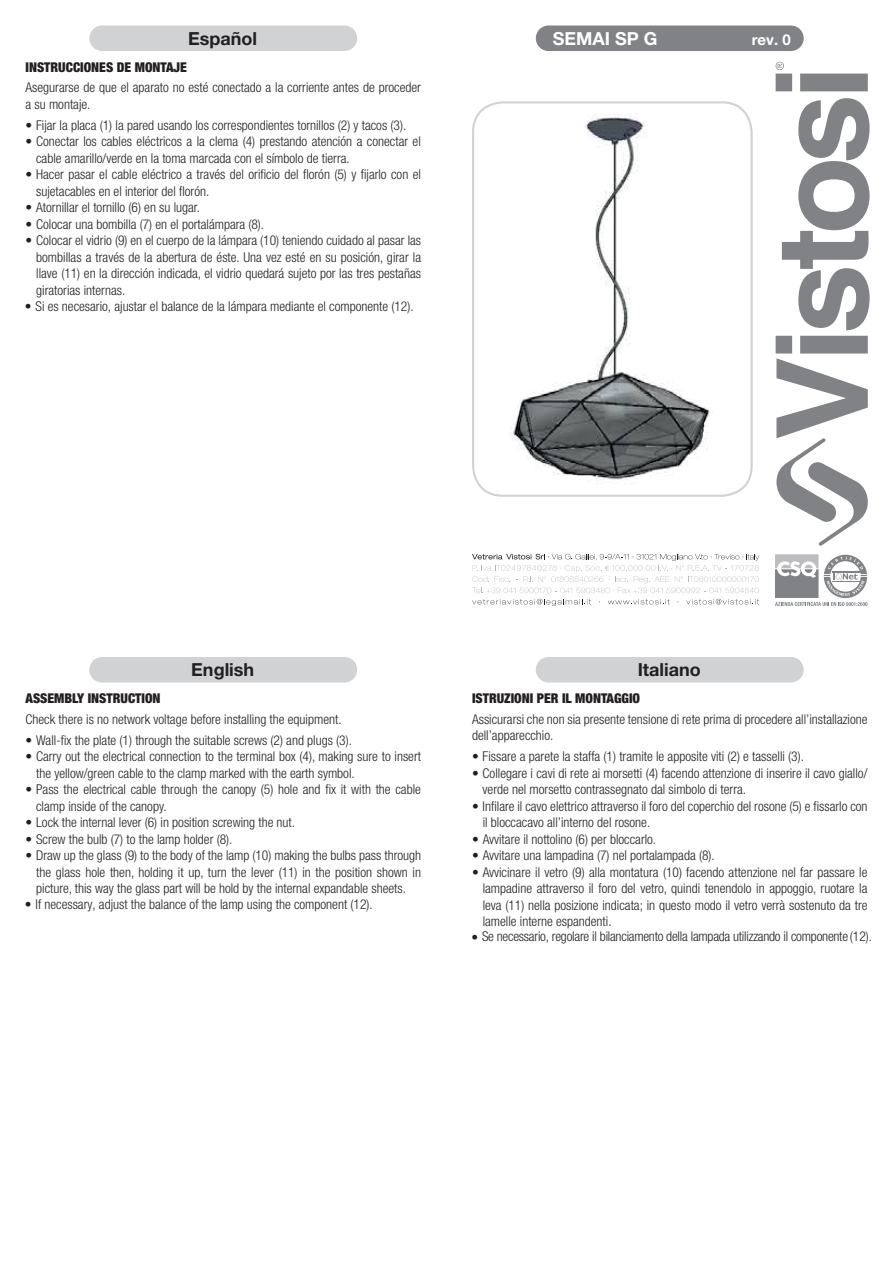
<style>
.page{position:relative;width:893px;height:1263px;background:#fff}
.page>*{position:absolute;margin:0;border:0;box-sizing:border-box;transform-origin:0 0}
.t1{font:700 18px "Helvetica Neue LT Pro";color:#231f20}
.t2{font:700 18px "Helvetica Neue LT Pro";color:#fff}
.t3{font:700 15px "Helvetica Neue LT Pro";color:#fff}
.t4{font:300 condensed 13.5px/16.5px "Helvetica Neue LT Pro";color:#231f20}
.t5{font:900 condensed 13.5px "Helvetica Neue LT Pro";color:#231f20}
</style>
<div class="page">
<img style="left:472px;top:107px;width:275px;height:388px">
<div style="left:89px;top:26px;width:268px;height:25px;background:#d1d2d4;border-radius:13px"></div>
<div style="left:89px;top:657px;width:268px;height:25px;background:#d1d2d4;border-radius:13px"></div>
<div style="left:536px;top:657px;width:268px;height:25px;background:#d1d2d4;border-radius:13px"></div>
<div style="left:536px;top:26px;width:268px;height:25px;background:#808285;border-radius:13px"></div>
<svg style="left:776px;top:336px;width:92px;height:210px"></svg>
<svg style="left:782px;top:98px;width:88px;height:232px"></svg>
<svg style="left:776px;top:62px;width:92px;height:29px"></svg>
<svg style="left:775px;top:554px;width:92px;height:52px"></svg>
<div style="left:472px;top:101px;width:281px;height:396px;border:2px solid #d1d2d4;border-radius:30px"></div>
<svg style="left:472px;top:554px;width:287px;height:39px"></svg>
<svg style="left:472px;top:599px;width:119px;height:7px"></svg>
<svg style="left:608px;top:599px;width:61px;height:6px"></svg>
<svg style="left:686px;top:599px;width:73px;height:6px"></svg>
<h1 class="t1" style="left:188px;top:27px;width:70px">Español</h1>
<p class="t5" style="left:26px;top:58px;width:163px">INSTRUCCIONES DE MONTAJE</p>
<p class="t4" style="left:26px;top:79px;width:397px">Asegurarse de que el aparato no esté conectado a la corriente antes de proceder a su montaje.</p>
<p class="t4" style="left:26px;top:116px;width:382px">• Fijar la placa (1) la pared usando los correspondientes tornillos (2) y tacos (3).</p>
<p class="t4" style="left:36px;top:133px;width:386px;text-indent:-11px">• Conectar los cables eléctricos a la clema (4) prestando atención a conectar el cable amarillo/verde en la toma marcada con el símbolo de tierra.</p>
<p class="t4" style="left:36px;top:166px;width:386px;text-indent:-11px">• Hacer pasar el cable eléctrico a través del orificio del florón (5) y fijarlo con el sujetacables en el interior del florón.</p>
<p class="t4" style="left:26px;top:199px;width:176px">• Atornillar el tornillo (6) en su lugar.</p>
<p class="t4" style="left:26px;top:216px;width:240px">• Colocar una bombilla (7) en el portalámpara (8).</p>
<p class="t4" style="left:36px;top:232px;width:386px;text-align:justify;text-indent:-11px">• Colocar el vidrio (9) en el cuerpo de la lámpara (10) teniendo cuidado al pasar las bombillas a través de la abertura de éste. Una vez esté en su posición, girar la llave (11) en la dirección indicada, el vidrio quedará sujeto por las tres pestañas giratorias internas.</p>
<p class="t4" style="left:25px;top:298px;width:390px">• Si es necesario, ajustar el balance de la lámpara mediante el componente (12).</p>
<h1 class="t2" style="left:553px;top:27px;width:106px">SEMAI SP G</h1>
<p class="t3" style="left:752px;top:30px;width:40px">rev. 0</p>
<h1 class="t1" style="left:191px;top:659px;width:64px">English</h1>
<p class="t5" style="left:26px;top:690px;width:137px">ASSEMBLY INSTRUCTION</p>
<p class="t4" style="left:26px;top:711px;width:318px">Check there is no network voltage before installing the equipment.</p>
<p class="t4" style="left:26px;top:731px;width:328px">• Wall-fix the plate (1) through the suitable screws (2) and plugs (3).</p>
<p class="t4" style="left:36px;top:748px;width:386px;text-indent:-11px">• Carry out the electrical connection to the terminal box (4), making sure to insert the yellow/green cable to the clamp marked with the earth symbol.</p>
<p class="t4" style="left:36px;top:781px;width:386px;text-indent:-11px">• Pass the electrical cable through the canopy (5) hole and fix it with the cable clamp inside of the canopy.</p>
<p class="t4" style="left:26px;top:814px;width:271px">• Lock the internal lever (6) in position screwing the nut.</p>
<p class="t4" style="left:26px;top:830px;width:208px">• Screw the bulb (7) to the lamp holder (8).</p>
<p class="t4" style="left:36px;top:847px;width:386px;text-align:justify;text-indent:-11px">• Draw up the glass (9) to the body of the lamp (10) making the bulbs pass through the glass hole then, holding it up, turn the lever (11) in the position shown in picture, this way the glass part will be hold by the internal expandable sheets.</p>
<p class="t4" style="left:25px;top:895px;width:349px">• If necessary, adjust the balance of the lamp using the component (12).</p>
<h1 class="t1" style="left:638px;top:659px;width:65px">Italiano</h1>
<p class="t5" style="left:472px;top:690px;width:170px">ISTRUZIONI PER IL MONTAGGIO</p>
<p class="t4" style="left:472px;top:711px;width:397px">Assicurarsi che non sia presente tensione di rete prima di procedere all’installazione dell’apparecchio.</p>
<p class="t4" style="left:472px;top:748px;width:333px">• Fissare a parete la staffa (1) tramite le apposite viti (2) e tasselli (3).</p>
<p class="t4" style="left:483px;top:764px;width:386px;text-indent:-11px">• Collegare i cavi di rete ai morsetti (4) facendo attenzione di inserire il cavo giallo/ verde nel morsetto contrassegnato dal simbolo di terra.</p>
<p class="t4" style="left:483px;top:797px;width:386px;text-indent:-11px">• Infilare il cavo elettrico attraverso il foro del coperchio del rosone (5) e fissarlo con il bloccacavo all’interno del rosone.</p>
<p class="t4" style="left:472px;top:830px;width:186px">• Avvitare il nottolino (6) per bloccarlo.</p>
<p class="t4" style="left:472px;top:847px;width:244px">• Avvitare una lampadina (7) nel portalampada (8).</p>
<p class="t4" style="left:483px;top:863px;width:386px;text-align:justify;text-indent:-11px">• Avvicinare il vetro (9) alla montatura (10) facendo attenzione nel far passare le lampadine attraverso il foro del vetro, quindi tenendolo in appoggio, ruotare la leva (11) nella posizione indicata; in questo modo il vetro verrà sostenuto da tre lamelle interne espandenti.</p>
<p class="t4" style="left:471px;top:928px;width:402px">• Se necessario, regolare il bilanciamento della lampada utilizzando il componente(12).</p>
</div>
